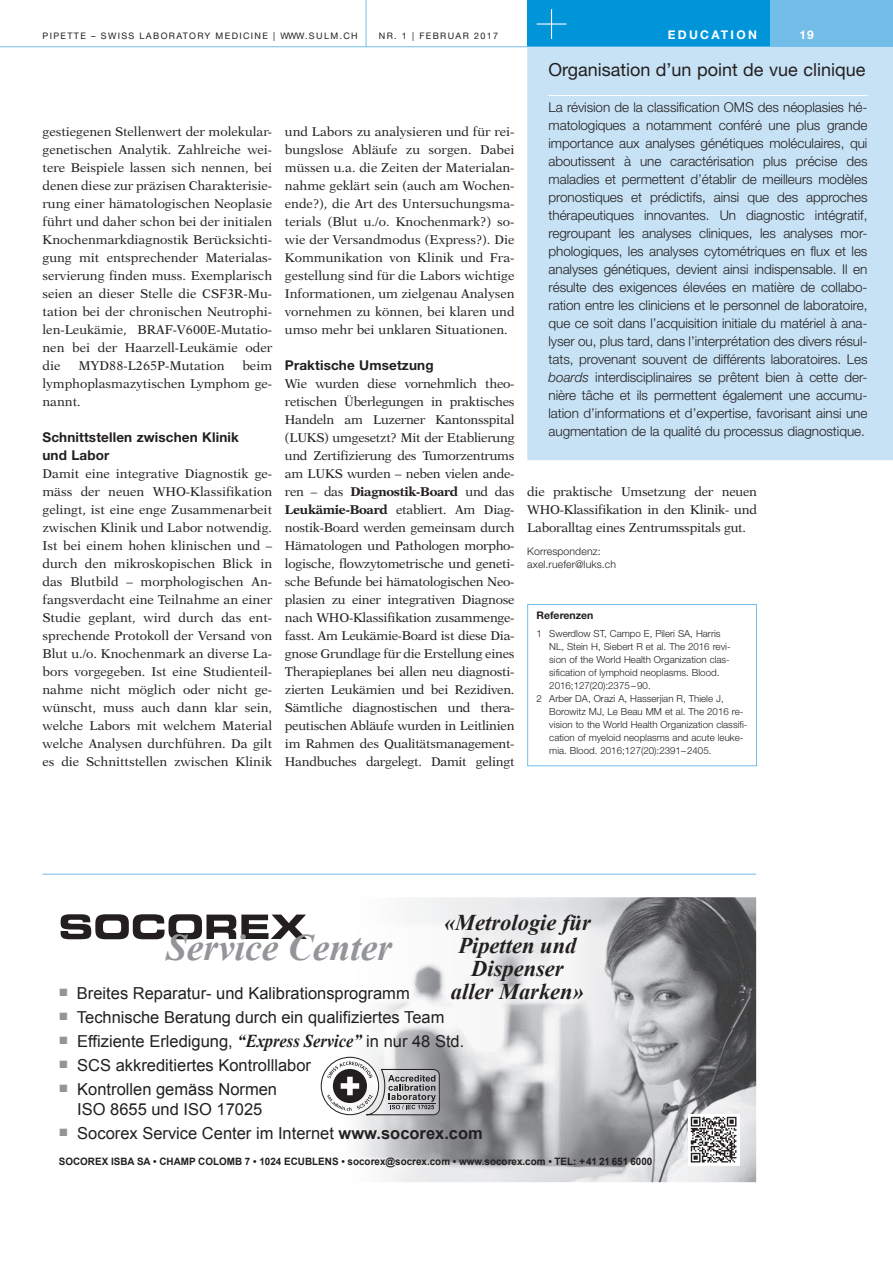
<style>
.page{position:relative;width:893px;height:1263px;background:#fff}
.page>*{position:absolute;margin:0;border:0;box-sizing:border-box;transform-origin:0 0}
.t1{font:italic 700 37.5px "Times New Roman";color:#939598}
.t2{font:italic 700 22.5px/23.2px "Times New Roman";color:#231f20;text-align:center}
.t3{font:18px "Helvetica Neue";color:#231f20}
.t4{font:16.5px/19.5px "Arial";color:#231f20;text-align:center}
.t5{font:300 13.5px/18px "Helvetica Neue";letter-spacing:-.005em;color:#231f20;text-align:justify}
.t6{font:700 13.5px/18px "Helvetica Neue";letter-spacing:.01em;color:#231f20}
.t7{font:12.75px/18px "New Aster";color:#231f20;text-align:justify}
.t8{font:700 12px "Helvetica Neue";letter-spacing:.19em;color:#fff}
.t9{font:300 10.5px/13.5px "Helvetica Neue";letter-spacing:.01em;color:#231f20}
.t10{font:700 10.5px "Helvetica Neue";color:#231f20}
.t11{font:700 10.2px "Arial";color:#231f20}
.t12{font:300 9.75px "Helvetica Neue";color:#231f20}
.t13{font:9px "Helvetica Neue";letter-spacing:.15em;color:#231f20}
.s1{font-weight:700}
.s2{font-style:italic}
.s3{color:#939598}
.s4{font-family:"Times New Roman";font-weight:700;font-style:italic;font-size:18.15px}
</style>
<div class="page">
<div style="left:527px;top:0;width:366px;height:47px;background:#73bde9"></div>
<div style="left:527px;top:0;width:243px;height:47px;background:#0095d9"></div>
<hr style="left:0;top:46px;width:893px;height:1px;background:#73bde9">
<hr style="left:366px;top:0;width:1px;height:47px;background:#73bde9">
<hr style="left:537px;top:23px;width:29px;height:2px;background:#fff">
<hr style="left:551px;top:9px;width:1px;height:30px;background:#fff">
<div style="left:527px;top:47px;width:366px;height:413px;background:#c7e2f5"></div>
<div style="left:527px;top:604px;width:230px;height:162px;border:1px solid #73bde9"></div>
<img style="left:320px;top:897px;width:436px;height:285px">
<svg style="left:61px;top:914px;width:246px;height:25px"></svg>
<svg style="left:688px;top:1114px;width:51px;height:51px"></svg>
<svg style="left:691px;top:1117px;width:45px;height:45px"></svg>
<svg style="left:321px;top:1057px;width:119px;height:58px"></svg>
<hr style="left:43px;top:874px;width:713px;height:1px;background:#73bde9">
<p class="t13" style="left:43px;top:30px;width:317px">PIPETTE – SWISS LABORATORY MEDICINE | WWW.SULM.CH</p>
<p class="t13" style="left:379px;top:30px;width:121px">NR. 1 | FEBRUAR 2017</p>
<p class="t8" style="left:668px;top:27px;width:91px">EDUCATION</p>
<p class="t8" style="left:799px;top:27px;width:16px">19</p>
<p class="t7" style="left:43px;top:123px;width:231px">gestiegenen Stellenwert der molekular&shy;genetischen Analytik. Zahlreiche wei&shy;tere Beispiele lassen sich nennen, bei denen diese zur präzisen Charakterisie&shy;rung einer hämatologischen Neoplasie führt und daher schon bei der initialen Knochenmarkdiagnostik Berücksichti&shy;gung mit entsprechender Materialas&shy;servierung finden muss. Exemplarisch seien an dieser Stelle die CSF3R-Mu&shy;tation bei der chronischen Neutrophi&shy;len-Leukämie, BRAF-V600E-Mutatio&shy;nen bei der Haarzell-Leukämie oder die</p>
<p class="t7" style="left:43px;top:357px;width:231px;text-indent:200px">beim lymphoplasmazytischen Lymphom ge&shy;nannt.</p>
<p class="t6" style="left:43px;top:428px;width:198px">Schnittstellen zwischen Klinik und Labor</p>
<p class="t7" style="left:43px;top:465px;width:231px">Damit eine integrative Diagnostik ge&shy;mäss der neuen WHO-Klassifikation gelingt, ist eine enge Zusammenarbeit zwischen Klinik und Labor notwendig.<br>Ist bei einem hohen klinischen und – durch den mikroskopischen Blick in das Blutbild – morphologischen An&shy;fangsverdacht eine Teilnahme an einer Studie geplant, wird durch das ent&shy;sprechende Protokoll der Versand von Blut u./o. Knochenmark an diverse La&shy;bors vorgegeben. Ist eine Studienteil&shy;nahme nicht möglich oder nicht ge&shy;wünscht, muss auch dann klar sein, welche Labors mit welchem Material welche Analysen durchführen. Da gilt es die Schnittstellen zwischen Klinik</p>
<p class="t7" style="left:78px;top:357px;width:148px">MYD88-L265P-Mutation</p>
<p class="t7" style="left:285px;top:123px;width:231px">und Labors zu analysieren und für rei&shy;bungslose Abläufe zu sorgen. Dabei müssen u.a. die Zeiten der Materialan&shy;nahme geklärt sein (auch am Wochen&shy;ende?), die Art des Untersuchungsma&shy;terials (Blut u./o. Knochenmark?) so&shy;wie der Versandmodus (Express?). Die Kommunikation von Klinik und Fra&shy;gestellung sind für die Labors wichtige Informationen, um zielgenau Analysen vornehmen zu können, bei klaren und umso mehr bei unklaren Situationen.</p>
<p class="t6" style="left:285px;top:356px;width:150px">Praktische Umsetzung</p>
<p class="t7" style="left:285px;top:375px;width:231px">Wie wurden diese vornehmlich theo&shy;retischen Überlegungen in praktisches Handeln am Luzerner Kantonsspital (LUKS) umgesetzt? Mit der Etablierung und Zertifizierung des Tumorzentrums am LUKS wurden – neben vielen ande&shy;ren – das <span class="s1">Diagnostik-Board</span> und das <span class="s1">Leukämie-Board</span> etabliert. Am Diag&shy;nostik-Board werden gemeinsam durch Hämatologen und Pathologen morpho&shy;logische, flowzytometrische und geneti&shy;sche Befunde bei hämatologischen Neo&shy;plasien zu einer integrativen Diagnose nach WHO-Klassifikation zusammenge&shy;fasst. Am Leukämie-Board ist diese Dia&shy;gnose Grundlage für die Erstellung eines Therapieplanes bei allen neu diagnosti&shy;zierten Leukämien und bei Rezidiven.<br>Sämtliche diagnostischen und thera&shy;peutischen Abläufe wurden in Leitlinien im Rahmen des Qualitätsmanagement-Handbuches dargelegt. Damit gelingt</p>
<h3 class="t3" style="left:549px;top:59px;width:318px">Organisation d’un point de vue clinique</h3>
<p class="t5" style="left:549px;top:98px;width:320px">La révision de la classification OMS des néoplasies hé&shy;matologiques a notamment conféré une plus grande importance aux analyses génétiques moléculaires, qui aboutissent à une caractérisation plus précise des maladies et permettent d’établir de meilleurs modèles pronostiques et prédictifs, ainsi que des approches thérapeutiques innovantes. Un diagnostic intégratif, regroupant les analyses cliniques, les analyses mor&shy;phologiques, les analyses cytométriques en flux et les analyses génétiques, devient ainsi indispensable. Il en résulte des exigences élevées en matière de collabo&shy;ration entre les cliniciens et le personnel de laboratoire, que ce soit dans l’acquisition initiale du matériel à ana&shy;lyser ou, plus tard, dans l’interprétation des divers résul&shy;tats, provenant souvent de différents laboratoires. Les <span class="s2">boards</span> interdisciplinaires se prêtent bien à cette der&shy;nière tâche et ils permettent également une accumu&shy;lation d’informations et d’expertise, favorisant ainsi une augmentation de la qualité du processus diagnostique.</p>
<p class="t7" style="left:527px;top:483px;width:231px">die praktische Umsetzung der neuen WHO-Klassifikation in den Klinik- und Laboralltag eines Zentrumsspitals gut.</p>
<p class="t9" style="left:527px;top:544px;width:90px">Korrespondenz: axel.ruefer@luks.ch</p>
<p class="t10" style="left:536px;top:609px;width:58px">Referenzen</p>
<p class="t12" style="left:536px;top:627px;width:186px">1 Swerdlow ST, Campo E, Pileri SA, Harris</p>
<p class="t12" style="left:549px;top:640px;width:183px">NL, Stein H, Siebert R et al. The 2016 revi-</p>
<p class="t12" style="left:549px;top:653px;width:182px">sion of the World Health Organization clas-</p>
<p class="t12" style="left:549px;top:666px;width:172px">sification of lymphoid neoplasms. Blood.</p>
<p class="t12" style="left:549px;top:679px;width:103px">2016;127(20):2375–90.</p>
<p class="t12" style="left:536px;top:693px;width:189px">2 Arber DA, Orazi A, Hasserjian R, Thiele J,</p>
<p class="t12" style="left:549px;top:706px;width:196px">Borowitz MJ, Le Beau MM et al. The 2016 re-</p>
<p class="t12" style="left:549px;top:719px;width:200px">vision to the World Health Organization classifi-</p>
<p class="t12" style="left:549px;top:732px;width:196px">cation of myeloid neoplasms and acute leuke-</p>
<p class="t12" style="left:549px;top:745px;width:164px">mia. Blood. 2016;127(20):2391–2405.</p>
<h1 class="t1" style="left:166px;top:921px;width:228px">Service Center</h1>
<h2 class="t2" style="left:444px;top:910px;width:148px">«Metrologie für<br>Pipetten und<br>Dispenser</h2>
<p class="t4" style="left:59px;top:984px;width:352px"><span class="s3">■</span> Breites Reparatur- und Kalibrationsprogramm</p>
<h2 class="t2" style="left:451px;top:979px;width:135px">aller Marken»</h2>
<p class="t4" style="left:59px;top:1008px;width:387px"><span class="s3">■</span> Technische Beratung durch ein qualifiziertes Team</p>
<p class="t4" style="left:59px;top:1032px;width:407px"><span class="s3">■</span> Effiziente Erledigung, <span class="s4">“Express Service”</span> in nur 48 Std.</p>
<p class="t4" style="left:59px;top:1056px;width:254px"><span class="s3">■</span> SCS akkreditiertes Kontrolllabor</p>
<p class="t4" style="left:59px;top:1080px;width:220px"><span class="s3">■</span> Kontrollen gemäss Normen<br>ISO 8655 und ISO 17025</p>
<p class="t4" style="left:59px;top:1123px;width:426px"><span class="s3">■</span> Socorex Service Center im Internet <span class="s1">www.socorex.com</span></p>
<p class="t11" style="left:59px;top:1155px;width:595px">SOCOREX ISBA SA • CHAMP COLOMB 7 • 1024 ECUBLENS • socorex@socrex.com • www.socorex.com • TEL: +41 21 651 6000</p>
</div>
